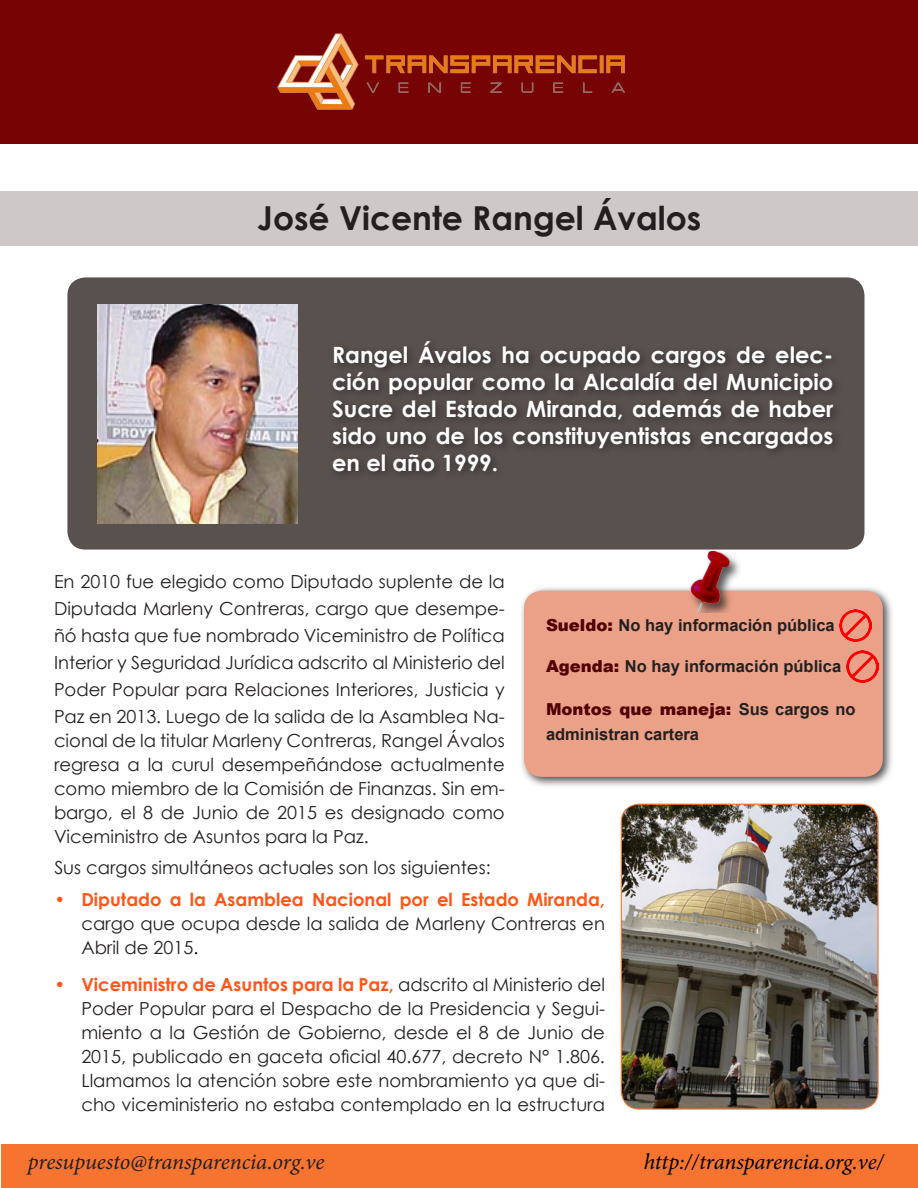
<style>
.page{position:relative;width:918px;height:1188px;background:#fff}
.page>*{position:absolute;margin:0;border:0;box-sizing:border-box;transform-origin:0 0}
.t1{font:700 33px "Century Gothic";color:#231f20}
.t2{font:700 22.5px/27px "Century Gothic";color:#fff;text-align:justify}
.t3{font:italic 22.5px "Minion Pro";letter-spacing:-.01em;color:#231f20}
.t4{font:italic 22.5px "Minion Pro";letter-spacing:-.005em;color:#000}
.t5{font:18px/24px "Century Gothic";color:#231f20;text-align:justify}
.t6{font:700 16.5px/25.5px "Arial";color:#231f20}
.s1{font-weight:900;color:#4f0000}
.s2{font-weight:700;color:#ff5518}
.s3{color:#000}
</style>
<div class="page">
<div style="left:2px;top:1145px;width:916px;height:43px;background:#f67430"></div>
<div style="left:1px;top:0;width:917px;height:144px;background:#770405"></div>
<img style="left:277px;top:33px;width:348px;height:77px">
<div style="left:0;top:191px;width:918px;height:55px;background:#cdc9c8"></div>
<div style="left:67px;top:277px;width:798px;height:273px;background:#59514e;border-radius:18px"></div>
<div style="left:328px;top:336px;width:516px;height:146px;background:#231f20;opacity:.75"></div>
<div style="left:519px;top:585px;width:375px;height:203px;background:#231f20;opacity:.8"></div>
<div style="left:524px;top:591px;width:359px;height:186px;background:#eaa188;border-radius:18px"></div>
<img style="left:847px;top:650px;width:32px;height:32px">
<img style="left:839px;top:610px;width:32px;height:32px">
<img style="left:680px;top:549px;width:60px;height:63px">
<img style="left:98px;top:305px;width:200px;height:219px">
<img style="left:621px;top:804px;width:257px;height:305px">
<div style="left:621px;top:804px;width:258px;height:306px;border:1px solid #f67430;border-radius:18px"></div>
<p class="t1" style="left:257px;top:193px;width:446px">José Vicente Rangel Ávalos</p>
<p class="t2" style="left:332px;top:340px;width:503px">Rangel Ávalos ha ocupado cargos de elec&shy;ción popular como la Alcaldía del Municipio Sucre del Estado Miranda, además de haber sido uno de los constituyentistas encargados en el año 1999.</p>
<p class="t5" style="left:54px;top:568px;width:452px;line-height:27px">En 2010 fue elegido como Diputado suplente de la Diputada Marleny Contreras, cargo que desempe&shy;ñó hasta que fue nombrado Viceministro de Política Interior y Seguridad Jurídica adscrito al Ministerio del Poder Popular para Relaciones Interiores, Justicia y Paz en 2013. Luego de la salida de la Asamblea Na-</p>
<p class="t5" style="left:54px;top:728px;width:452px">cional de la titular Marleny Contreras, Rangel Ávalos regresa a la curul desempeñándose actualmente como miembro de la Comisión de Finanzas. Sin em&shy;bargo, el 8 de Junio de 2015 es designado como Viceministro de Asuntos para la Paz.</p>
<p class="t6" style="left:546px;top:613px;width:290px"><span class="s1">Sueldo:</span> No hay información pública</p>
<p class="t6" style="left:546px;top:654px;width:297px"><span class="s1">Agenda:</span> No hay información pública</p>
<p class="t6" style="left:546px;top:697px;width:311px"><span class="s1">Montos que maneja:</span> Sus cargos no administran cartera</p>
<p class="t5" style="left:54px;top:855px;width:438px">Sus cargos simultáneos actuales son los siguientes:</p>
<p class="t5" style="left:81px;top:888px;width:525px;text-indent:-27px"><span class="s2">• Diputado a la Asamblea Nacional por el Estado Miranda, </span>cargo que ocupa desde la salida de Marleny Contreras en Abril de 2015<span class="s3">.</span></p>
<p class="t5" style="left:81px;top:972px;width:525px;text-indent:-27px"><span class="s2">• Viceministro de Asuntos para la Paz,</span> adscrito al Ministerio del Poder Popular para el Despacho de la Presidencia y Segui&shy;miento a la Gestión de Gobierno, desde el 8 de Junio de 2015, publicado en gaceta oficial 40.677, decreto N° 1.806.<br>Llamamos la atención sobre este nombramiento ya que di&shy;cho viceministerio no estaba contemplado en la estructura</p>
<p class="t3" style="left:28px;top:1146px;width:298px">presupuesto@transparencia.org.ve</p>
<p class="t4" style="left:644px;top:1146px;width:242px">http://transparencia.org.ve/</p>
</div>
